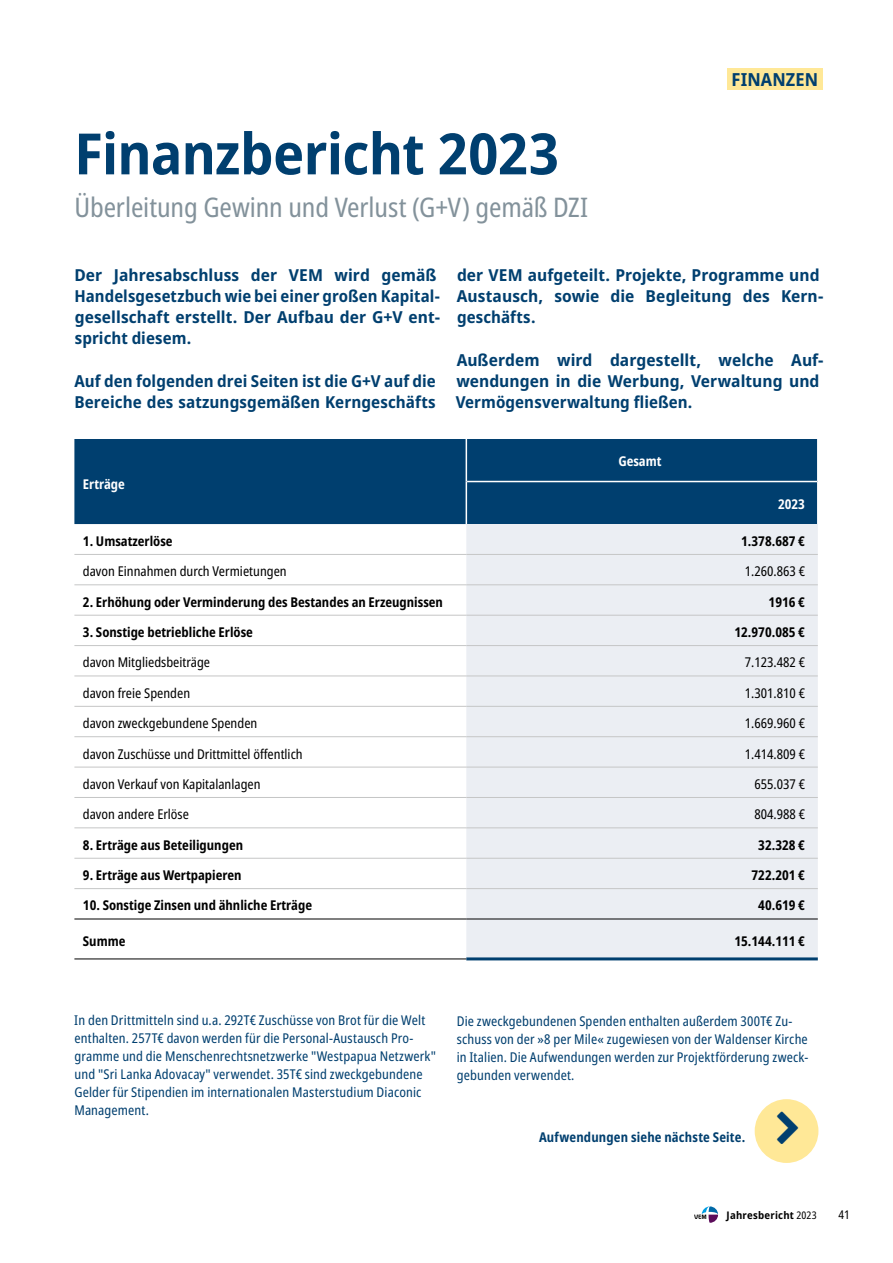
<style>
.page{position:relative;width:893px;height:1263px;background:#fff}
.page>*{position:absolute;margin:0;border:0;box-sizing:border-box;transform-origin:0 0}
.t1{font:700 semi-condensed 57px "Noto Sans";letter-spacing:-.01em;color:#003f6f}
.t2{font:condensed 27px "Noto Sans";letter-spacing:-.005em;color:#83929b}
.t3{font:700 semi-condensed 18px "Noto Sans";letter-spacing:.005em;color:#003f6f}
.t4{font:700 semi-condensed 16.5px/21.3px "Noto Sans";letter-spacing:.005em;color:#003f6f}
.t5{font:condensed 13.5px/18px "Noto Sans";letter-spacing:.01em;color:#003f6f}
.t6{font:condensed 13.5px "Noto Sans";color:#000}
.t7{font:700 condensed 13.5px "Noto Sans";color:#000}
.t8{font:700 condensed 13.5px "Noto Sans";letter-spacing:.015em;color:#003f6f}
.t9{font:700 condensed 13.5px "Noto Sans";color:#fff}
.t10{font:condensed 12px "Noto Sans";color:#000}
.t11{font:700 semi-condensed 10.5px "Noto Sans";letter-spacing:.02em;color:#000}
.s1{font-weight:400;font-stretch:condensed}
</style>
<div class="page">
<div style="left:74px;top:439px;width:743px;height:85px;background:#003f6f"></div>
<div style="left:466px;top:524px;width:352px;height:433px;background:#ebeef3"></div>
<hr style="left:74px;top:919px;width:392px;height:1px;background:#000">
<hr style="left:466px;top:919px;width:352px;height:1px;background:#000">
<hr style="left:74px;top:958px;width:392px;height:1px;background:#000">
<hr style="left:74px;top:554px;width:392px;height:1px;background:#c5c6c6">
<hr style="left:466px;top:554px;width:352px;height:1px;background:#c5c6c6">
<hr style="left:74px;top:584px;width:392px;height:1px;background:#c5c6c6">
<hr style="left:466px;top:584px;width:352px;height:1px;background:#c5c6c6">
<hr style="left:74px;top:615px;width:392px;height:1px;background:#c5c6c6">
<hr style="left:466px;top:615px;width:352px;height:1px;background:#c5c6c6">
<hr style="left:74px;top:645px;width:392px;height:1px;background:#c5c6c6">
<hr style="left:466px;top:645px;width:352px;height:1px;background:#c5c6c6">
<hr style="left:74px;top:675px;width:392px;height:1px;background:#c5c6c6">
<hr style="left:466px;top:675px;width:352px;height:1px;background:#c5c6c6">
<hr style="left:74px;top:706px;width:392px;height:1px;background:#c5c6c6">
<hr style="left:466px;top:706px;width:352px;height:1px;background:#c5c6c6">
<hr style="left:74px;top:736px;width:392px;height:1px;background:#c5c6c6">
<hr style="left:466px;top:736px;width:352px;height:1px;background:#c5c6c6">
<hr style="left:74px;top:767px;width:392px;height:1px;background:#c5c6c6">
<hr style="left:466px;top:767px;width:352px;height:1px;background:#c5c6c6">
<hr style="left:74px;top:797px;width:392px;height:1px;background:#c5c6c6">
<hr style="left:466px;top:797px;width:352px;height:1px;background:#c5c6c6">
<hr style="left:74px;top:827px;width:392px;height:1px;background:#c5c6c6">
<hr style="left:466px;top:827px;width:352px;height:1px;background:#c5c6c6">
<hr style="left:74px;top:858px;width:392px;height:1px;background:#c5c6c6">
<hr style="left:466px;top:858px;width:352px;height:1px;background:#c5c6c6">
<hr style="left:74px;top:888px;width:392px;height:1px;background:#c5c6c6">
<hr style="left:466px;top:888px;width:352px;height:1px;background:#c5c6c6">
<hr style="left:466px;top:957px;width:352px;height:3px;background:#003f6f">
<hr style="left:467px;top:481px;width:350px;height:1px;background:#fff">
<hr style="left:466px;top:439px;width:1px;height:42px;background:#fff">
<hr style="left:466px;top:481px;width:1px;height:43px;background:#fff">
<div style="left:755px;top:1099px;width:63px;height:64px;background:#ffe897;border-radius:50%"></div>
<div style="left:727px;top:68px;width:95px;height:21px;background:#ffe897"></div>
<svg style="left:694px;top:1206px;width:24px;height:17px"></svg>
<h1 class="t1" style="left:74px;top:113px;width:486px">Finanzbericht 2023</h1>
<h2 class="t2" style="left:74px;top:188px;width:515px">Überleitung Gewinn und Verlust (G+V) gemäß DZI</h2>
<h3 class="t3" style="left:731px;top:66px;width:88px">FINANZEN</h3>
<p class="t4" style="left:74px;top:264px;width:367px">Der Jahresabschluss der VEM wird gemäß Handelsgesetzbuch wie bei einer großen Kapital&shy;gesellschaft erstellt. Der Aufbau der G+V ent&shy;spricht diesem.</p>
<p class="t4" style="left:74px;top:371px;width:363px">Auf den folgenden drei Seiten ist die G+V auf die<br>Bereiche des satzungsgemäßen Kerngeschäfts</p>
<p class="t4" style="left:457px;top:264px;width:368px">der VEM aufgeteilt. Projekte, Programme und<br>Austausch, sowie die Begleitung des Kern&shy;geschäfts.</p>
<p class="t4" style="left:456px;top:349px;width:369px">Außerdem wird dargestellt, welche Auf&shy;wendungen in die Werbung, Verwaltung und<br>Vermögensverwaltung fließen.</p>
<p class="t9" style="left:83px;top:474px;width:43px">Erträge</p>
<p class="t9" style="left:618px;top:452px;width:45px">Gesamt</p>
<p class="t9" style="left:778px;top:494px;width:28px">2023</p>
<p class="t7" style="left:83px;top:531px;width:91px">1. Umsatzerlöse</p>
<p class="t7" style="left:741px;top:531px;width:65px">1.378.687 €</p>
<p class="t6" style="left:83px;top:562px;width:205px">davon Einnahmen durch Vermietungen</p>
<p class="t6" style="left:745px;top:562px;width:62px">1.260.863 €</p>
<p class="t7" style="left:83px;top:592px;width:362px">2. Erhöhung oder Verminderung des Bestandes an Erzeugnissen</p>
<p class="t7" style="left:769px;top:592px;width:38px">1916 €</p>
<p class="t7" style="left:83px;top:622px;width:172px">3. Sonstige betriebliche Erlöse</p>
<p class="t7" style="left:734px;top:622px;width:72px">12.970.085 €</p>
<p class="t6" style="left:83px;top:653px;width:129px">davon Mitgliedsbeiträge</p>
<p class="t6" style="left:745px;top:653px;width:62px">7.123.482 €</p>
<p class="t6" style="left:83px;top:683px;width:109px">davon freie Spenden</p>
<p class="t6" style="left:745px;top:683px;width:62px">1.301.810 €</p>
<p class="t6" style="left:83px;top:714px;width:176px">davon zweckgebundene Spenden</p>
<p class="t6" style="left:745px;top:714px;width:62px">1.669.960 €</p>
<p class="t6" style="left:83px;top:744px;width:221px">davon Zuschüsse und Drittmittel öffentlich</p>
<p class="t6" style="left:745px;top:744px;width:62px">1.414.809 €</p>
<p class="t6" style="left:83px;top:775px;width:179px">davon Verkauf von Kapitalanlagen</p>
<p class="t6" style="left:754px;top:775px;width:52px">655.037 €</p>
<p class="t6" style="left:83px;top:805px;width:108px">davon andere Erlöse</p>
<p class="t6" style="left:754px;top:805px;width:52px">804.988 €</p>
<p class="t7" style="left:83px;top:835px;width:162px">8. Erträge aus Beteiligungen</p>
<p class="t7" style="left:758px;top:835px;width:48px">32.328 €</p>
<p class="t7" style="left:83px;top:865px;width:160px">9. Erträge aus Wertpapieren</p>
<p class="t7" style="left:751px;top:865px;width:55px">722.201 €</p>
<p class="t7" style="left:83px;top:896px;width:231px">10. Sonstige Zinsen und ähnliche Erträge</p>
<p class="t7" style="left:758px;top:896px;width:48px">40.619 €</p>
<p class="t7" style="left:83px;top:931px;width:44px">Summe</p>
<p class="t7" style="left:734px;top:931px;width:72px">15.144.111 €</p>
<p class="t5" style="left:74px;top:1012px;width:363px">In den Drittmitteln sind u.a. 292T€ Zuschüsse von Brot für die Welt enthalten. 257T€ davon werden für die Personal-Austausch Pro&shy;gramme und die Menschenrechtsnetzwerke "Westpapua Netzwerk" und "Sri Lanka Adovacay" verwendet. 35T€ sind zweckgebundene Gelder für Stipendien im internationalen Masterstudium Diaconic Management.</p>
<p class="t5" style="left:457px;top:1012px;width:353px">Die zweckgebundenen Spenden enthalten außerdem 300T€ Zu&shy;schuss von der »8 per Mile« zugewiesen von der Waldenser Kirche in Italien. Die Aufwendungen werden zur Projektförderung zweck&shy;gebunden verwendet.</p>
<p class="t8" style="left:539px;top:1127px;width:208px">Aufwendungen siehe nächste Seite.</p>
<p class="t11" style="left:727px;top:1207px;width:92px">Jahresbericht <span class="s1">2023</span></p>
<p class="t10" style="left:838px;top:1206px;width:13px">41</p>
</div>
